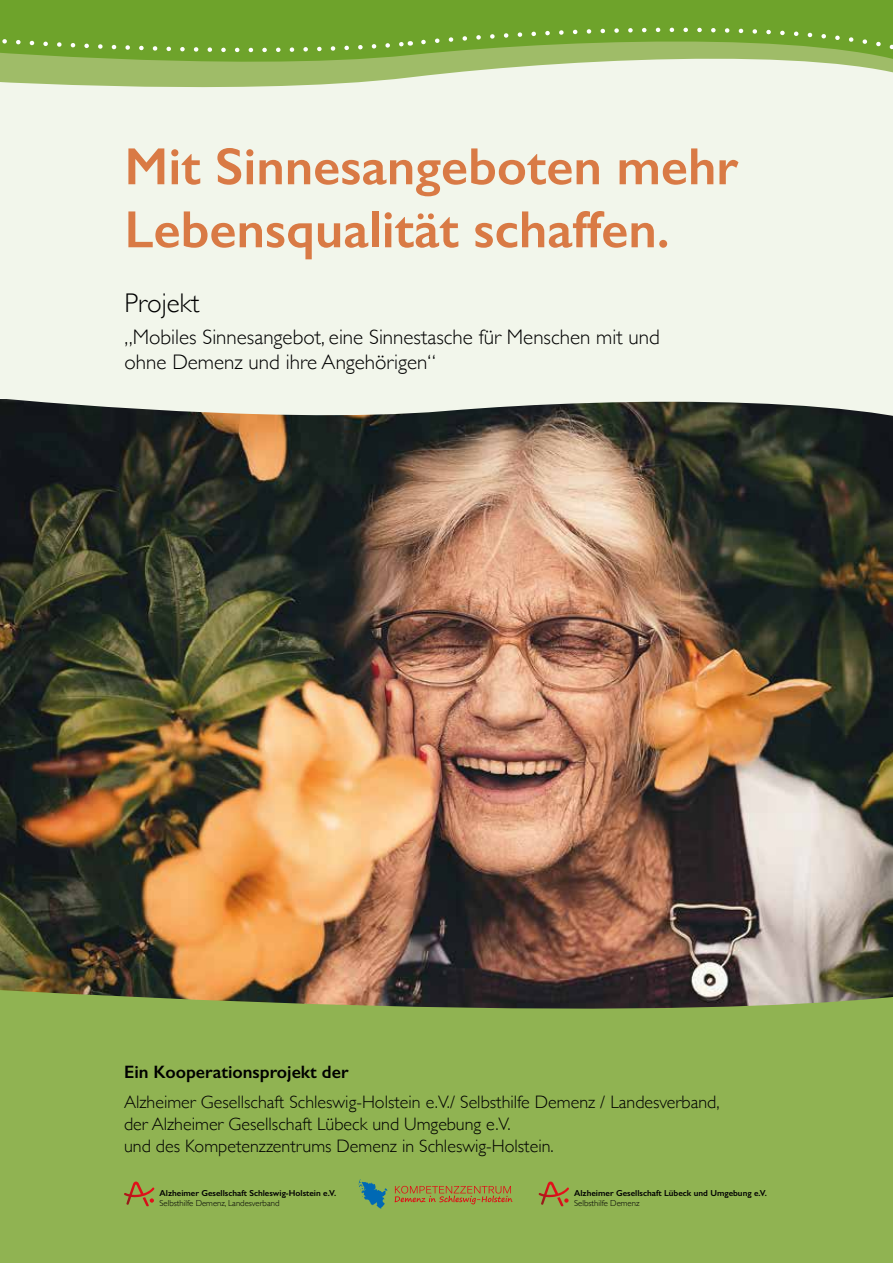
<style>
.page{position:relative;width:893px;height:1263px;background:#fff}
.page>*{position:absolute;margin:0;border:0;box-sizing:border-box;transform-origin:0 0}
.t1{font:600 52.5px/63px "Gill Sans";color:#d97a45}
.t2{font:300 27px "Gill Sans";color:#000}
.t3{font:300 21px/25.2px "Gill Sans";color:#000}
.t4{font:300 18px/21.6px "Gill Sans";color:#000}
.t5{font:600 18px "Gill Sans";color:#000}
.t6{font:600 8.7px "Gill Sans";color:#000}
.t7{font:300 8.7px "Gill Sans";color:#000}
</style>
<div class="page">
<div style="left:0;top:40px;width:893px;height:302px;background:#f2f6eb"></div>
<img style="left:0;top:486px;width:893px;height:463px">
<svg style="left:0;top:949px;width:893px;height:314px;background:#8ba450"></svg>
<svg style="left:0;top:342px;width:893px;height:144px;background:#949287"></svg>
<svg style="left:0;top:0;width:893px;height:88px;fill:#6ea32b"></svg>
<svg style="left:418px;top:21px;width:475px;height:46px;background:#8fb557"></svg>
<svg style="left:0;top:33px;width:411px;height:26px;background:#76a836"></svg>
<svg style="left:359px;top:1179px;width:28px;height:29px"></svg>
<svg style="left:395px;top:1186px;width:117px;height:18px;background:#a18d44"></svg>
<svg style="left:124px;top:1181px;width:30px;height:25px"></svg>
<svg style="left:539px;top:1181px;width:30px;height:25px"></svg>
<h1 class="t1" style="left:124px;top:135px;width:615px">Mit Sinnesangeboten mehr<br>Lebensqualität schaffen.</h1>
<h2 class="t2" style="left:124px;top:282px;width:77px">Projekt</h2>
<p class="t3" style="left:124px;top:323px;width:537px">„Mobiles Sinnesangebot, eine Sinnestasche für Menschen mit und ohne Demenz und ihre Angehörigen“</p>
<p class="t5" style="left:124px;top:1061px;width:226px">Ein Kooperationsprojekt der</p>
<p class="t4" style="left:124px;top:1091px;width:597px">Alzheimer Gesellschaft Schleswig-Holstein e.V./ Selbsthilfe Demenz / Landesverband, der Alzheimer Gesellschaft Lübeck und Umgebung e.V.<br>und des Kompetenzzentrums Demenz in Schleswig-Holstein.</p>
<p class="t6" style="left:160px;top:1187px;width:178px">Alzheimer Gesellschaft Schleswig-Holstein e.V.</p>
<p class="t7" style="left:160px;top:1196px;width:121px">Selbsthilfe Demenz, Landesverband</p>
<p class="t6" style="left:574px;top:1187px;width:194px">Alzheimer Gesellschaft Lübeck und Umgebung e.V.</p>
<p class="t7" style="left:574px;top:1196px;width:67px">Selbsthilfe Demenz</p>
</div>
